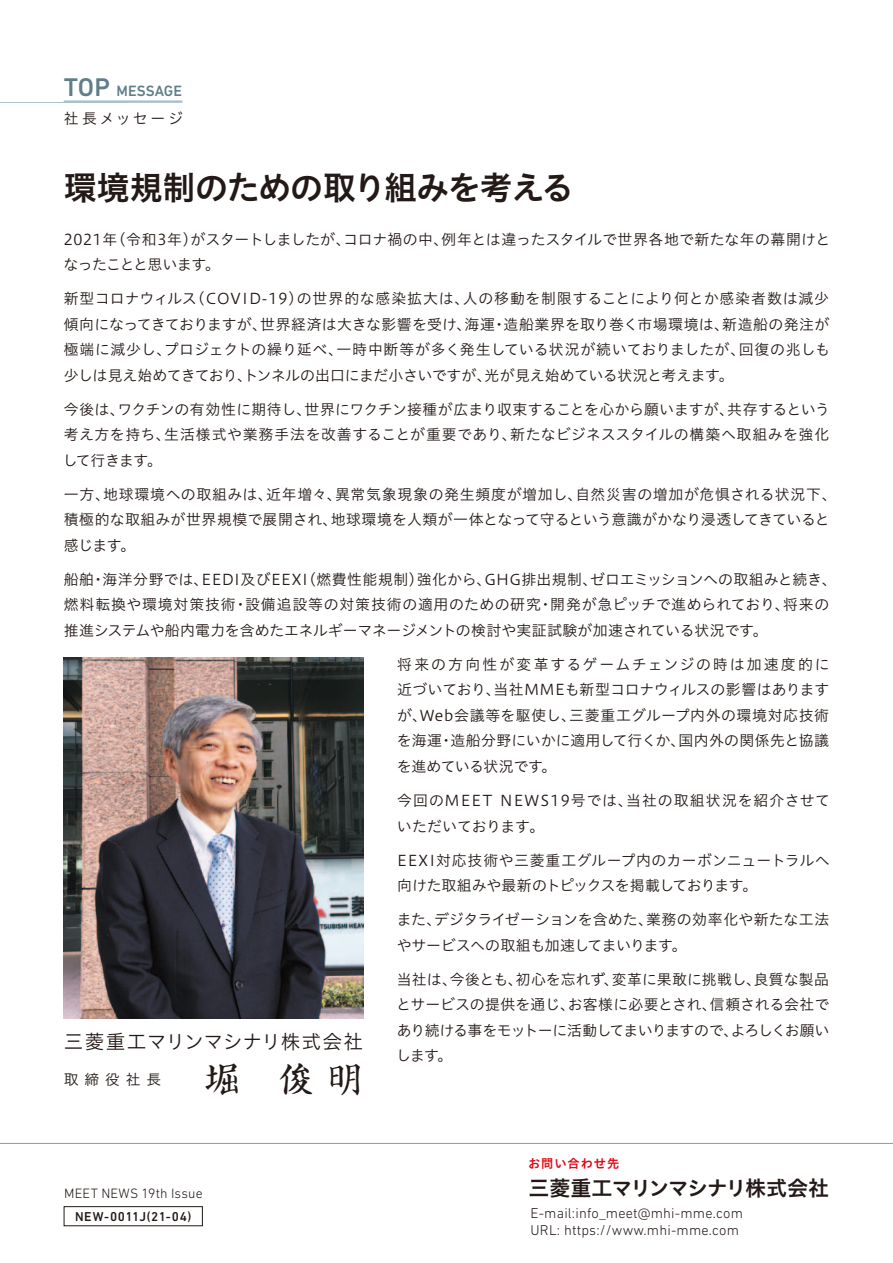
<style>
.page{position:relative;width:893px;height:1263px;background:#fff}
.page>*{position:absolute;margin:0;border:0;box-sizing:border-box;transform-origin:0 0}
.t1{font:36.15px "Sei Kai CB1 Std";color:#231916}
.t2{font:33px "Hiragino UD Sans Std W6";letter-spacing:-.03em;color:#231916}
.t3{font:21px "Hiragino UD Sans Std W6";letter-spacing:-.06em;color:#231916}
.t4{font:19.65px "Hiragino UD Sans Std W3";letter-spacing:-.005em;color:#231916}
.t5{font:500 15.15px "DIN Next LT Pro";letter-spacing:.01em;color:#607e89}
.t6{font:14.85px/25.5px "Hiragino UD Sans Std W3";letter-spacing:.005em;color:#231916;text-align:justify}
.t7{font:14.85px/25.5px "Hiragino UD Sans Std W3";letter-spacing:.025em;color:#231916}
.t8{font:14.85px/25.5px "Hiragino UD Sans Std W3";letter-spacing:.065em;color:#231916}
.t9{font:14.7px "Hiragino UD Sans Std W3";letter-spacing:.4em;color:#231916}
.t10{font:300 14.4px/16.5px "DIN Next LT Pro";letter-spacing:.015em;color:#231916}
.t11{font:300 13.8px "DIN Next LT Pro";letter-spacing:.01em;color:#231916}
.t12{font:500 13.05px "DIN Next LT Pro";letter-spacing:.055em;color:#231916}
.t13{font:12.15px "Hiragino UD Sans Std W6";letter-spacing:.08em;color:#e00716}
.s1{font-size:26.1px}
</style>
<div class="page">
<div style="left:64px;top:1206px;width:139px;height:20px;border:1px solid #231916"></div>
<hr style="left:0;top:1143px;width:893px;height:1px;background:#81a7b4">
<hr style="left:64px;top:100px;width:118px;height:3px;background:#abc1ca">
<hr style="left:0;top:102px;width:128px;height:1px;background:#abc1ca">
<img style="left:64px;top:658px;width:299px;height:360px">
<p class="t5" style="left:64px;top:82px;width:120px"><span class="s1">TOP</span> MESSAGE</p>
<p class="t6" style="left:64px;top:105px;width:121px">社長メッセージ</p>
<h2 class="t2" style="left:64px;top:163px;width:512px">環境規制のための取り組みを考える</h2>
<p class="t6" style="left:63px;top:225px;width:768px">2021年（令和3年）がスタートしましたが、コロナ禍の中、例年とは違ったスタイルで世界各地で新たな年の幕開けとなったことと思います。</p>
<p class="t6" style="left:64px;top:285px;width:768px">新型コロナウィルス（COVID-19）の世界的な感染拡⼤は、⼈の移動を制限することにより何とか感染者数は減少傾向になってきておりますが、世界経済は⼤きな影響を受け、海運・造船業界を取り巻く市場環境は、新造船の発注が極端に減少し、プロジェクトの繰り延べ、⼀時中断等が多く発⽣している状況が続いておりましたが、回復の兆しも少しは⾒え始めてきており、トンネルの出⼝にまだ⼩さいですが、光が⾒え始めている状況と考えます。</p>
<p class="t6" style="left:63px;top:396px;width:769px">今後は、ワクチンの有効性に期待し、世界にワクチン接種が広まり収束することを⼼から願いますが、共存するという考え⽅を持ち、⽣活様式や業務⼿法を改善することが重要であり、新たなビジネススタイルの構築へ取組みを強化して⾏きます。</p>
<p class="t7" style="left:64px;top:481px;width:774px">⼀⽅、地球環境への取組みは、近年増々、異常気象現象の発⽣頻度が増加し、⾃然災害の増加が危惧される状況下、積極的な取組みが世界規模で展開され、地球環境を⼈類が⼀体となって守るという意識がかなり浸透してきていると感じます。</p>
<p class="t7" style="left:64px;top:566px;width:774px">船舶・海洋分野では、EEDI及びEEXI（燃費性能規制）強化から、GHG排出規制、ゼロエミッションへの取組みと続き、燃料転換や環境対策技術・設備追設等の対策技術の適⽤のための研究・開発が急ピッチで進められており、将来の推進システムや船内電⼒を含めたエネルギーマネージメントの検討や実証試験が加速されている状況です。</p>
<p class="t6" style="left:397px;top:651px;width:435px">将来の⽅向性が変⾰するゲームチェンジの時は加速度的に近づいており、当社MMEも新型コロナウィルスの影響はありますが、Web会議等を駆使し、三菱重⼯グループ内外の環境対応技術を海運・造船分野にいかに適⽤して⾏くか、国内外の関係先と協議を進めている状況です。</p>
<p class="t8" style="left:397px;top:787px;width:435px">今回のMEET NEWS19号では、当社の取組状況を紹介させていただいております。</p>
<p class="t6" style="left:397px;top:846px;width:434px">EEXI対応技術や三菱重⼯グループ内のカーボンニュートラルへ向けた取組みや最新のトピックスを掲載しております。</p>
<p class="t6" style="left:397px;top:906px;width:434px">また、デジタライゼーションを含めた、業務の効率化や新たな⼯法やサービスへの取組も加速してまいります。</p>
<p class="t6" style="left:396px;top:965px;width:435px">当社は、今後とも、初⼼を忘れず、変⾰に果敢に挑戦し、良質な製品とサービスの提供を通じ、お客様に必要とされ、信頼される会社であり続ける事をモットーに活動してまいりますので、よろしくお願いします。</p>
<h3 class="t4" style="left:64px;top:1026px;width:301px">三菱重⼯マリンマシナリ株式会社</h3>
<p class="t9" style="left:64px;top:1068px;width:97px">取締役社長</p>
<h1 class="t1" style="left:205px;top:1051px;width:160px">堀 俊明</h1>
<p class="t11" style="left:64px;top:1185px;width:140px">MEET NEWS 19th Issue</p>
<p class="t12" style="left:75px;top:1208px;width:118px">NEW-0011J(21-04)</p>
<p class="t13" style="left:528px;top:1154px;width:93px">お問い合わせ先</p>
<h3 class="t3" style="left:528px;top:1172px;width:302px">三菱重工マリンマシナリ株式会社</h3>
<p class="t10" style="left:530px;top:1205px;width:214px">E-mail:info_meet@mhi-mme.com<br>URL: https://www.mhi-mme.com</p>
</div>
